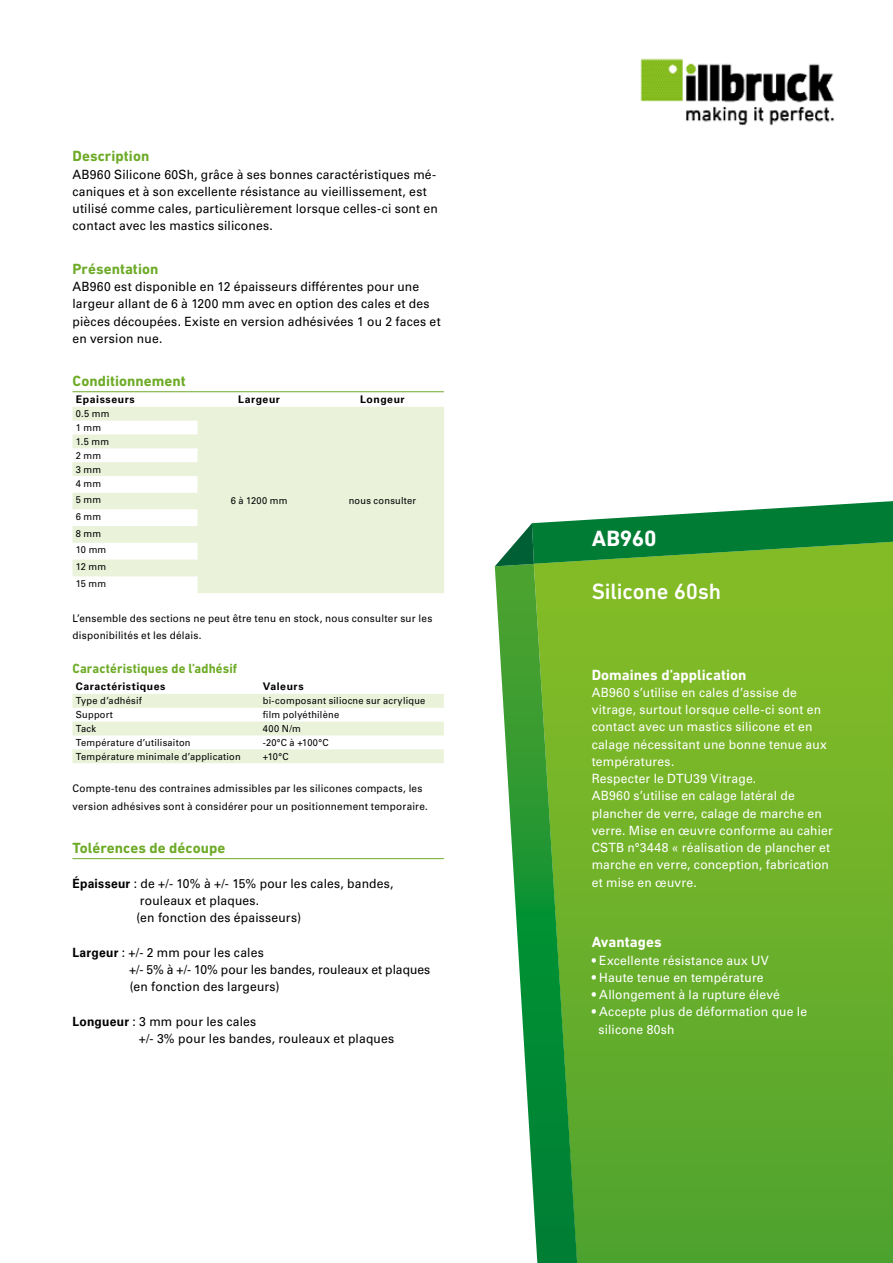
<style>
.page{position:relative;width:893px;height:1263px;background:#fff}
.page>*{position:absolute;margin:0;border:0;box-sizing:border-box;transform-origin:0 0}
.t1{font:500 22.5px "DIN Next W1 G";letter-spacing:-.01em;color:#fff}
.t2{font:700 22.5px "DIN Next W1 G";letter-spacing:-.005em;color:#fff}
.t3{font:700 15px "DIN Next W1 G";letter-spacing:.005em;color:#6eab28}
.t4{font:700 15px "DIN Next W1 G";letter-spacing:.005em;color:#fff}
.t5{font:700 13.5px "DIN Next W1 G";letter-spacing:.01em;color:#6eab28;scale:.95 1}
.t6{font:12.75px/17.2px "Univers LTCYR 55 Roman";letter-spacing:.015em;color:#000;scale:.95 1}
.t7{font:12.75px/17.2px "Univers LTCYR 55 Roman";letter-spacing:.015em;color:#fff;scale:.95 1}
.t8{font:10.5px/17.2px "Univers LTCYR 55 Roman";letter-spacing:.025em;color:#000;scale:.95 1}
.t9{font:700 10.5px "Univers LTCYR 65";letter-spacing:.05em;color:#000}
.t10{font:9.75px/16.6px "Univers LTCYR 55 Roman";letter-spacing:.025em;color:#000;scale:.95 1}
.s1{font-family:"Univers LTCYR 65";font-weight:700}
</style>
<div class="page">
<svg style="left:577px;top:566px;width:316px;height:697px;background:#6bb02a"></svg>
<svg style="left:495px;top:566px;width:82px;height:697px"></svg>
<svg style="left:495px;top:501px;width:398px;height:65px"></svg>
<hr style="left:72px;top:391px;width:372px;height:1px;background:#6eab28">
<hr style="left:72px;top:858px;width:372px;height:1px;background:#6eab28">
<svg style="left:72px;top:407px;width:372px;height:186px;fill:#eaf2da"></svg>
<svg style="left:72px;top:694px;width:372px;height:69px"></svg>
<img style="left:640px;top:58px;width:195px;height:68px">
<p class="t3" style="left:72px;top:147px;width:78px">Description</p>
<p class="t6" style="left:72px;top:165px;width:386px">AB960 Silicone 60Sh, grâce à ses bonnes caractéristiques mé&shy;caniques et à son excellente résistance au vieillissement, est utilisé comme cales, particulièrement lorsque celles-ci sont en contact avec les mastics silicones.</p>
<p class="t3" style="left:72px;top:260px;width:87px">Présentation</p>
<p class="t6" style="left:72px;top:277px;width:389px">AB960 est disponible en 12 épaisseurs différentes pour une largeur allant de 6 à 1200 mm avec en option des cales et des pièces découpées. Existe en version adhésivées 1 ou 2 faces et en version nue.</p>
<p class="t3" style="left:72px;top:372px;width:115px">Conditionnement</p>
<p class="t9" style="left:76px;top:392px;width:60px">Epaisseurs</p>
<p class="t9" style="left:238px;top:392px;width:43px">Largeur</p>
<p class="t9" style="left:360px;top:392px;width:46px">Longeur</p>
<p class="t10" style="left:76px;top:405px;width:37px">0.5 mm</p>
<p class="t10" style="left:76px;top:420px;width:36px;line-height:13.8px">1 mm<br>1.5 mm<br>2 mm<br>3 mm<br>4 mm</p>
<p class="t10" style="left:76px;top:491px;width:34px">5 mm<br>6 mm<br>8 mm<br>10 mm<br>12 mm<br>15 mm</p>
<p class="t8" style="left:72px;top:609px;width:380px">L’ensemble des sections ne peut être tenu en stock, nous consulter sur les disponibilités et les délais.</p>
<p class="t5" style="left:72px;top:661px;width:175px">Caractéristiques de l’adhésif</p>
<p class="t9" style="left:76px;top:679px;width:91px">Caractéristiques</p>
<p class="t9" style="left:263px;top:679px;width:42px">Valeurs</p>
<p class="t10" style="left:76px;top:692px;width:71px">Type d’adhésif</p>
<p class="t10" style="left:263px;top:692px;width:173px">bi-composant siliocne sur acrylique</p>
<p class="t10" style="left:76px;top:706px;width:41px">Support</p>
<p class="t10" style="left:263px;top:706px;width:82px">film polyéthilène</p>
<p class="t10" style="left:76px;top:720px;width:23px">Tack</p>
<p class="t10" style="left:263px;top:720px;width:41px">400 N/m</p>
<p class="t10" style="left:76px;top:734px;width:122px">Température d’utilisaiton</p>
<p class="t10" style="left:263px;top:734px;width:71px">-20°C à +100°C</p>
<p class="t10" style="left:76px;top:748px;width:175px">Température minimale d’application</p>
<p class="t10" style="left:263px;top:748px;width:28px">+10°C</p>
<p class="t8" style="left:72px;top:778px;width:376px;line-height:18px">Compte-tenu des contraines admissibles par les silicones compacts, les version adhésives sont à considérer pour un positionnement temporaire.</p>
<p class="t3" style="left:72px;top:839px;width:154px">Tolérences de découpe</p>
<p class="t6" style="left:136px;top:874px;width:272px;text-indent:-64px"><span class="s1">Épaisseur</span> : de +/- 10% à +/- 15% pour les cales, bandes, rouleaux et plaques.<br>(en fonction des épaisseurs)</p>
<p class="t6" style="left:129px;top:943px;width:319px;text-indent:-57px"><span class="s1">Largeur</span> : +/- 2 mm pour les cales<br>+/- 5% à +/- 10% pour les bandes, rouleaux et plaques (en fonction des largeurs)</p>
<p class="t6" style="left:139px;top:1012px;width:270px;text-indent:-66px"><span class="s1">Longueur</span> : 3 mm pour les cales<br>+/- 3% pour les bandes, rouleaux et plaques</p>
<p class="t10" style="left:231px;top:491px;width:61px">6 à 1200 mm</p>
<p class="t10" style="left:349px;top:491px;width:72px">nous consulter</p>
<h1 class="t2" style="left:592px;top:525px;width:66px">AB960</h1>
<h1 class="t1" style="left:592px;top:578px;width:131px">Silicone 60sh</h1>
<p class="t4" style="left:592px;top:666px;width:156px">Domaines d’application</p>
<p class="t7" style="left:592px;top:683px;width:255px">AB960 s’utilise en cales d’assise de vitrage, surtout lorsque celle-ci sont en contact avec un mastics silicone et en calage nécessitant une bonne tenue aux températures.<br>Respecter le DTU39 Vitrage.<br>AB960 s’utilise en calage latéral de plancher de verre, calage de marche en verre. Mise en œuvre conforme au cahier CSTB n°3448 « réalisation de plancher et marche en verre, conception, fabrication et mise en œuvre.</p>
<p class="t4" style="left:592px;top:933px;width:72px">Avantages</p>
<p class="t7" style="left:592px;top:951px;width:188px">• Excellente résistance aux UV</p>
<p class="t7" style="left:592px;top:968px;width:183px">• Haute tenue en température</p>
<p class="t7" style="left:592px;top:985px;width:200px">• Allongement à la rupture élevé</p>
<p class="t7" style="left:598px;top:1003px;width:221px;text-indent:-7px">• Accepte plus de déformation que le silicone 80sh</p>
</div>
